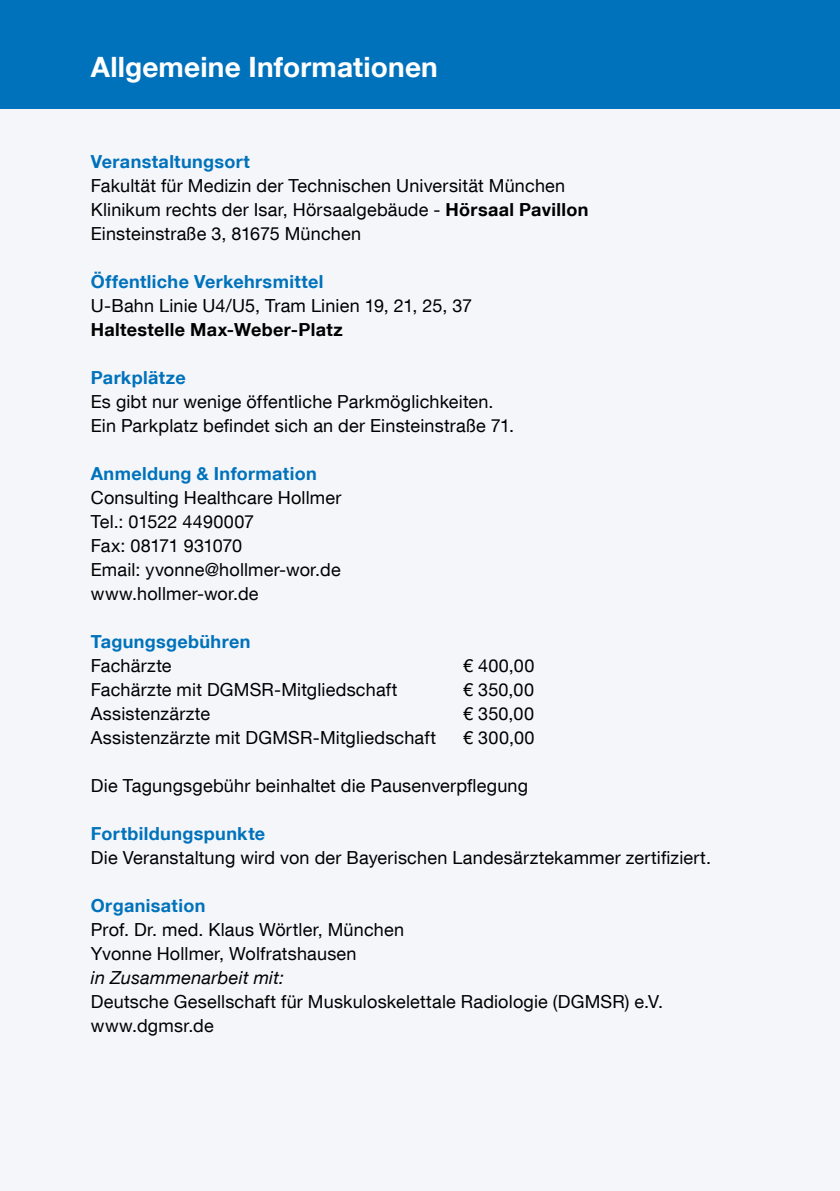
<style>
.page{position:relative;width:840px;height:1191px;background:#fff}
.page>*{position:absolute;margin:0;border:0;box-sizing:border-box;transform-origin:0 0}
.t1{font:700 28px "TUM Neue Helvetica";letter-spacing:.005em;color:#fff}
.t2{font:18px/24px "TUM Neue Helvetica";letter-spacing:.01em;color:#000}
.t3{font:700 18px "TUM Neue Helvetica";letter-spacing:.02em;color:#0072bb}
.t4{font:700 18px "TUM Neue Helvetica";letter-spacing:.02em;color:#000}
.t5{font:italic 18px "TUM Neue Helvetica";letter-spacing:.015em;color:#000}
.s1{font-weight:700}
</style>
<div class="page">
<div style="left:0;top:0;width:839px;height:1191px;background:#f4f6fa"></div>
<div style="left:0;top:0;width:839px;height:108px;background:#0072bb"></div>
<h1 class="t1" style="left:91px;top:49px;width:348px">Allgemeine Informationen</h1>
<p class="t3" style="left:91px;top:150px;width:160px">Veranstaltungsort</p>
<p class="t2" style="left:91px;top:173px;width:499px">Fakultät für Medizin der Technischen Universität München<br>Klinikum rechts der Isar, Hörsaalgebäude - <span class="s1">Hörsaal Pavillon<br></span>Einsteinstraße 3, 81675 München</p>
<p class="t3" style="left:91px;top:270px;width:234px">Öffentliche Verkehrsmittel</p>
<p class="t2" style="left:91px;top:293px;width:382px">U-Bahn Linie U4/U5, Tram Linien 19, 21, 25, 37</p>
<p class="t4" style="left:91px;top:318px;width:253px">Haltestelle Max-Weber-Platz</p>
<p class="t3" style="left:91px;top:366px;width:96px">Parkplätze</p>
<p class="t2" style="left:91px;top:389px;width:425px">Es gibt nur wenige öffentliche Parkmöglichkeiten.<br>Ein Parkplatz befindet sich an der Einsteinstraße 71.</p>
<p class="t3" style="left:91px;top:462px;width:227px">Anmeldung &amp; Information</p>
<p class="t2" style="left:91px;top:485px;width:252px">Consulting Healthcare Hollmer<br>Tel.: 01522 4490007<br>Fax: 08171 931070<br>Email: yvonne@hollmer-wor.de www.hollmer-wor.de</p>
<p class="t3" style="left:91px;top:630px;width:161px">Tagungsgebühren</p>
<p class="t2" style="left:91px;top:653px;width:82px">Fachärzte</p>
<p class="t2" style="left:463px;top:653px;width:73px">€ 400,00</p>
<p class="t2" style="left:91px;top:677px;width:308px">Fachärzte mit DGMSR-Mitgliedschaft</p>
<p class="t2" style="left:463px;top:677px;width:72px">€ 350,00</p>
<p class="t2" style="left:91px;top:701px;width:121px">Assistenzärzte</p>
<p class="t2" style="left:463px;top:701px;width:72px">€ 350,00</p>
<p class="t2" style="left:91px;top:725px;width:346px">Assistenzärzte mit DGMSR-Mitgliedschaft</p>
<p class="t2" style="left:463px;top:725px;width:73px">€ 300,00</p>
<p class="t2" style="left:91px;top:773px;width:438px">Die Tagungsgebühr beinhaltet die Pausenverpflegung</p>
<p class="t3" style="left:91px;top:822px;width:176px">Fortbildungspunkte</p>
<p class="t2" style="left:91px;top:845px;width:621px">Die Veranstaltung wird von der Bayerischen Landesärztekammer zertifiziert.</p>
<p class="t3" style="left:91px;top:894px;width:116px">Organisation</p>
<p class="t2" style="left:91px;top:917px;width:314px">Prof. Dr. med. Klaus Wörtler, München<br>Yvonne Hollmer, Wolfratshausen</p>
<p class="t5" style="left:91px;top:966px;width:194px">in Zusammenarbeit mit:</p>
<p class="t2" style="left:91px;top:989px;width:573px">Deutsche Gesellschaft für Muskuloskelettale Radiologie (DGMSR) e.V. www.dgmsr.de</p>
</div>
